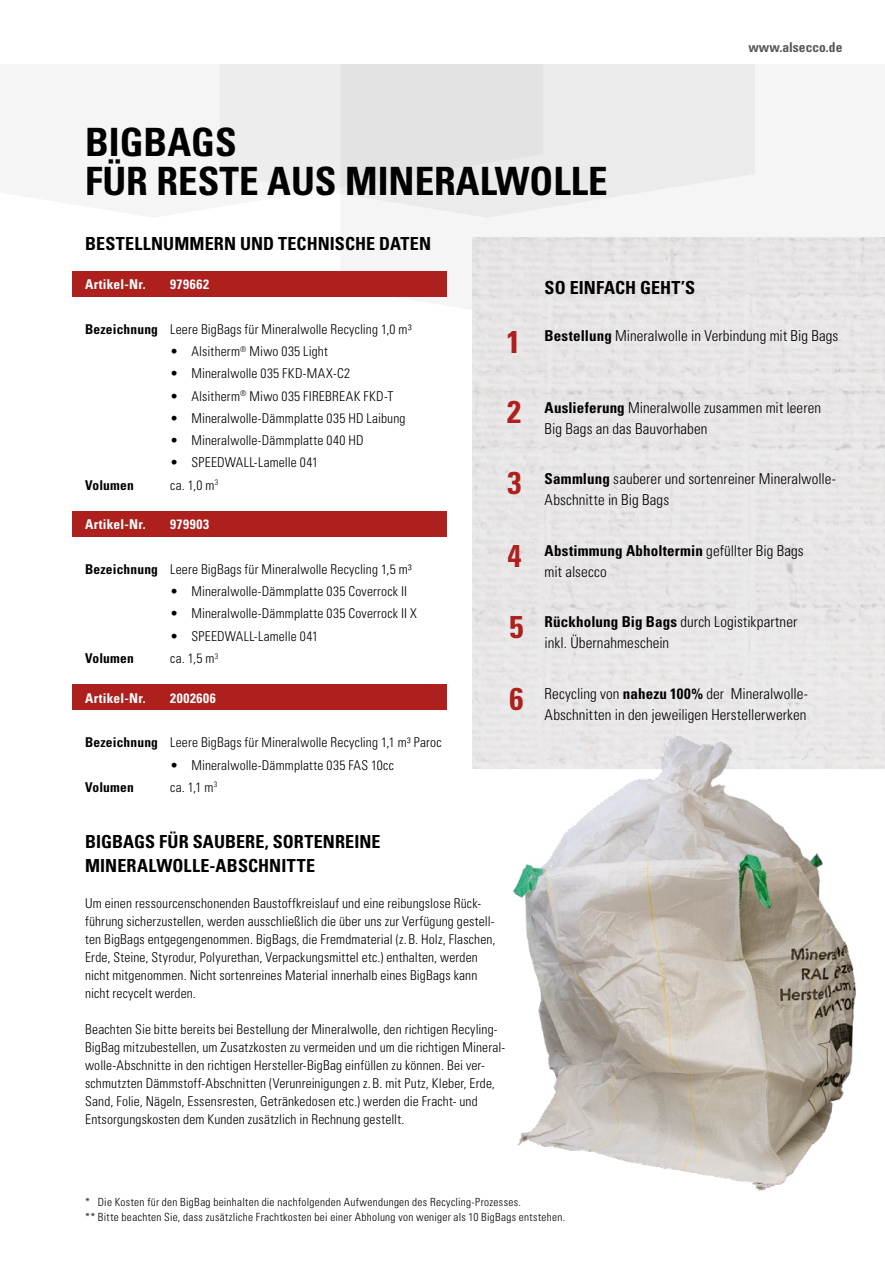
<style>
.page{position:relative;width:885px;height:1263px;background:#fff}
.page>*{position:absolute;margin:0;border:0;box-sizing:border-box;transform-origin:0 0}
.t1{font:700 condensed 39px/39px "Univers LT Std";color:#000}
.t2{font:700 condensed 31.5px "Univers LT Std";color:#ad201e}
.t3{font:700 condensed 18px/24px "Univers LT Std";letter-spacing:.005em;color:#000}
.t4{font:300 condensed 15px/21px "Univers LT Std";letter-spacing:.005em;color:#000}
.t5{font:300 condensed 13.5px/18px "Univers LT Std";letter-spacing:.01em;color:#000}
.t6{font:700 condensed 13.5px "Univers LT Std";letter-spacing:.015em;color:#fff}
.t7{font:700 condensed 13.5px "Univers LT Std";letter-spacing:.01em;color:#000}
.t8{font:700 condensed 13.5px "Univers LT Std";letter-spacing:.035em;color:#fff}
.t9{font:700 condensed 13.5px "Univers LT Std";color:#565656}
.t10{font:300 condensed 11.25px/15px "Univers LT Std";letter-spacing:.03em;color:#000}
.s1{font-weight:700}
</style>
<div class="page">
<div style="left:219px;top:64px;width:121px;height:126px;background:#ededed"></div>
<svg style="left:340px;top:64px;width:415px;height:233px;fill:#ebebeb"></svg>
<div style="left:72px;top:271px;width:374px;height:26px;background:#ad201e"></div>
<div style="left:72px;top:511px;width:374px;height:26px;background:#ad201e"></div>
<div style="left:72px;top:685px;width:374px;height:25px;background:#ad201e"></div>
<img style="left:489px;top:731px;width:376px;height:460px">
<h1 class="t1" style="left:85px;top:122px;width:524px">BIGBAGS<br>FÜR RESTE AUS MINERALWOLLE</h1>
<p class="t9" style="left:748px;top:39px;width:96px">www.alsecco.de</p>
<h3 class="t3" style="left:85px;top:232px;width:347px">BESTELLNUMMERN UND TECHNISCHE DATEN</h3>
<p class="t6" style="left:85px;top:276px;width:62px">Artikel-Nr.</p>
<p class="t8" style="left:170px;top:276px;width:40px">979662</p>
<p class="t5" style="left:85px;top:320px;width:328px"><span class="s1">Bezeichnung</span> Leere BigBags für Mineralwolle Recycling 1,0 m³</p>
<p class="t5" style="left:170px;top:342px;width:159px">• Alsitherm<sup>®</sup> Miwo 035 Light</p>
<p class="t5" style="left:170px;top:365px;width:181px">• Mineralwolle 035 FKD-MAX-C2</p>
<p class="t5" style="left:170px;top:387px;width:225px">• Alsitherm<sup>®</sup> Miwo 035 FIREBREAK FKD-T</p>
<p class="t5" style="left:170px;top:409px;width:237px">• Mineralwolle-Dämmplatte 035 HD Laibung</p>
<p class="t5" style="left:170px;top:431px;width:195px">• Mineralwolle-Dämmplatte 040 HD</p>
<p class="t5" style="left:170px;top:454px;width:149px">• SPEEDWALL-Lamelle 041</p>
<p class="t7" style="left:85px;top:477px;width:50px">Volumen</p>
<p class="t5" style="left:170px;top:476px;width:49px">ca. 1,0 m<sup>3</sup></p>
<p class="t6" style="left:85px;top:516px;width:62px">Artikel-Nr.</p>
<p class="t8" style="left:170px;top:516px;width:40px">979903</p>
<p class="t5" style="left:85px;top:560px;width:328px"><span class="s1">Bezeichnung</span> Leere BigBags für Mineralwolle Recycling 1,5 m³</p>
<p class="t5" style="left:170px;top:582px;width:238px">• Mineralwolle-Dämmplatte 035 Coverrock II</p>
<p class="t5" style="left:170px;top:605px;width:248px">• Mineralwolle-Dämmplatte 035 Coverrock II X</p>
<p class="t5" style="left:170px;top:627px;width:149px">• SPEEDWALL-Lamelle 041</p>
<p class="t7" style="left:85px;top:650px;width:50px">Volumen</p>
<p class="t5" style="left:170px;top:649px;width:49px">ca. 1,5 m<sup>3</sup></p>
<p class="t6" style="left:85px;top:690px;width:62px">Artikel-Nr.</p>
<p class="t8" style="left:170px;top:690px;width:47px">2002606</p>
<p class="t5" style="left:85px;top:733px;width:358px"><span class="s1">Bezeichnung</span> Leere BigBags für Mineralwolle Recycling 1,1 m³ Paroc</p>
<p class="t5" style="left:170px;top:756px;width:225px">• Mineralwolle-Dämmplatte 035 FAS 10cc</p>
<p class="t7" style="left:85px;top:779px;width:50px">Volumen</p>
<p class="t5" style="left:170px;top:778px;width:49px">ca. 1,1 m<sup>3</sup></p>
<h2 class="t2" style="left:506px;top:322px;width:15px">1</h2>
<h2 class="t2" style="left:507px;top:392px;width:15px">2</h2>
<h2 class="t2" style="left:507px;top:464px;width:15px">3</h2>
<h2 class="t2" style="left:507px;top:536px;width:15px">4</h2>
<h2 class="t2" style="left:509px;top:607px;width:15px">5</h2>
<h2 class="t2" style="left:509px;top:680px;width:15px">6</h2>
<h3 class="t3" style="left:85px;top:829px;width:297px">BIGBAGS FÜR SAUBERE, SORTENREINE<br>MINERALWOLLE-ABSCHNITTE</h3>
<p class="t5" style="left:85px;top:894px;width:412px">Um einen ressourcenschonenden Baustoffkreislauf und eine reibungslose Rück&shy;führung sicherzustellen, werden ausschließlich die über uns zur Verfügung gestell&shy;ten BigBags entgegengenommen. BigBags, die Fremdmaterial (z.B. Holz, Flaschen, Erde, Steine, Styrodur, Polyurethan, Verpackungsmittel etc.) enthalten, werden nicht mitgenommen. Nicht sortenreines Material innerhalb eines BigBags kann nicht recycelt werden.</p>
<p class="t5" style="left:85px;top:1020px;width:421px">Beachten Sie bitte bereits bei Bestellung der Mineralwolle, den richtigen Recyling-BigBag mitzubestellen, um Zusatzkosten zu vermeiden und um die richtigen Mineral&shy;wolle-Abschnitte in den richtigen Hersteller-BigBag einfüllen zu können. Bei ver&shy;schmutzten Dämmstoff-Abschnitten (Verunreinigungen z.B. mit Putz, Kleber, Erde, Sand, Folie, Nägeln, Essensresten, Getränkedosen etc.) werden die Fracht- und Entsorgungskosten dem Kunden zusätzlich in Rechnung gestellt.</p>
<h3 class="t3" style="left:544px;top:275px;width:152px">SO EINFACH GEHT’S</h3>
<p class="t4" style="left:544px;top:325px;width:295px"><span class="s1">Bestellung</span> Mineralwolle in Verbindung mit Big Bags</p>
<p class="t4" style="left:544px;top:397px;width:278px"><span class="s1">Auslieferung</span> Mineralwolle zusammen mit leeren<br>Big Bags an das Bauvorhaben</p>
<p class="t4" style="left:544px;top:468px;width:293px"><span class="s1">Sammlung</span> sauberer und sortenreiner Mineralwolle-<br>Abschnitte in Big Bags</p>
<p class="t4" style="left:544px;top:540px;width:261px"><span class="s1">Abstimmung Abholtermin</span> gefüllter Big Bags mit alsecco</p>
<p class="t4" style="left:544px;top:611px;width:254px"><span class="s1">Rückholung Big Bags</span> durch Logistikpartner inkl. Übernahmeschein</p>
<p class="t4" style="left:544px;top:683px;width:265px">Recycling von <span class="s1">nahezu 100%</span> der Mineralwolle-<br>Abschnitten in den jeweiligen Herstellerwerken</p>
<p class="t10" style="left:85px;top:1195px;width:481px">* Die Kosten für den BigBag beinhalten die nachfolgenden Aufwendungen des Recycling-Prozesses.<br>** Bitte beachten Sie, dass zusätzliche Frachtkosten bei einer Abholung von weniger als 10 BigBags entstehen.</p>
</div>
